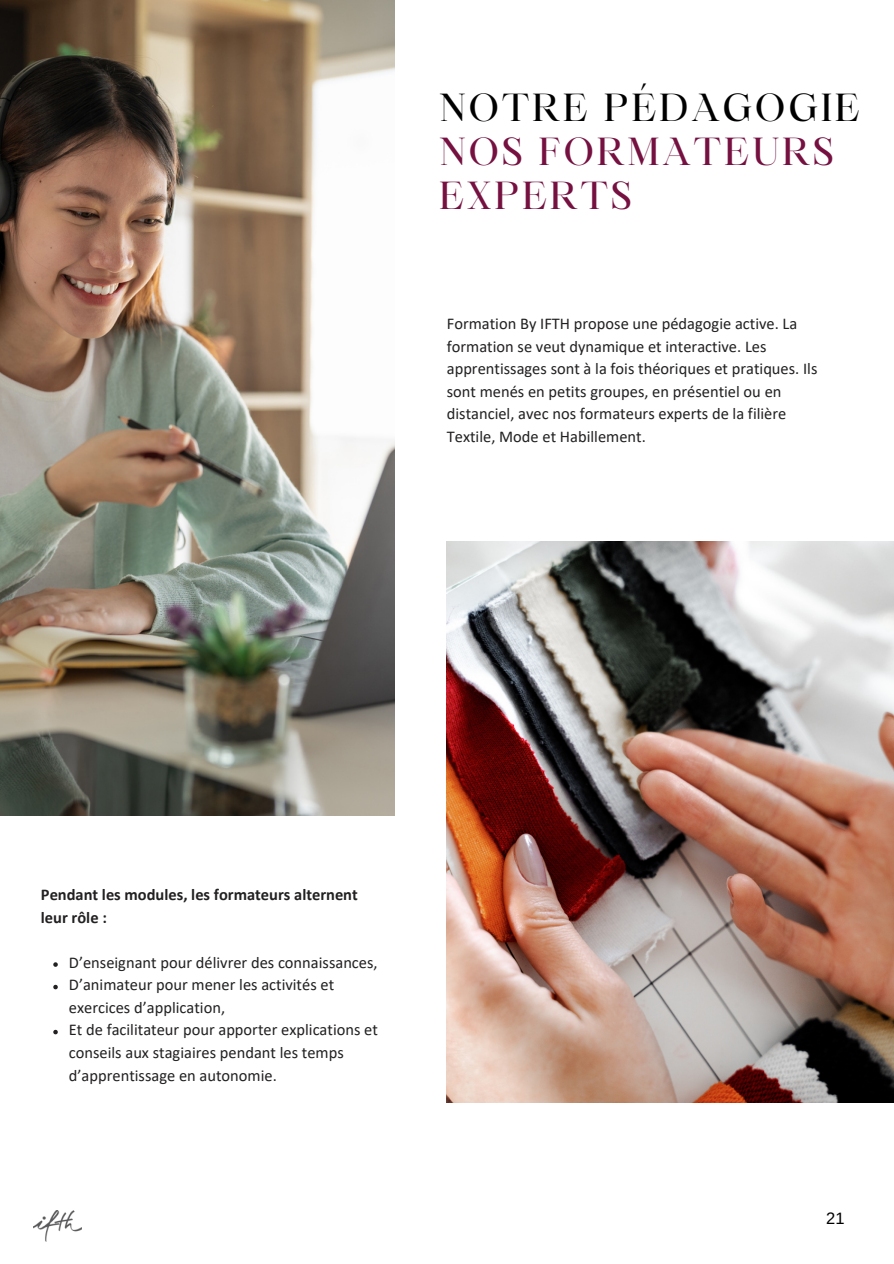
<style>
.page{position:relative;width:894px;height:1264px;background:#fff}
.page>*{position:absolute;margin:0;border:0;box-sizing:border-box;transform-origin:0 0}
.t1{font:37.5px/43.8px "Maharlika";letter-spacing:.07em;color:#751040}
.t2{font:37.5px "Maharlika";letter-spacing:.07em;color:#000}
.t3{font:16.5px/22.5px "Calibri";color:#222020}
.t4{font:700 16.5px/22.5px "Calibri";color:#222020}
.t5{font:16.5px "Arimo";color:#000}
</style>
<div class="page">
<img style="left:0;top:0;width:394px;height:816px">
<img style="left:446px;top:541px;width:447px;height:561px">
<svg style="left:53px;top:962px;width:5px;height:4px"></svg>
<svg style="left:53px;top:984px;width:5px;height:5px"></svg>
<svg style="left:53px;top:1029px;width:5px;height:5px"></svg>
<img style="left:34px;top:1210px;width:47px;height:31px">
<h1 class="t2" style="left:439px;top:93px;width:422px">NOTRE PÉDAGOGIE</h1>
<h1 class="t1" style="left:439px;top:133px;width:396px">NOS FORMATEURS<br>EXPERTS</h1>
<p class="t3" style="left:446px;top:314px;width:372px">Formation By IFTH propose une pédagogie active. La formation se veut dynamique et interactive. Les apprentissages sont à la fois théoriques et pratiques. Ils sont menés en petits groupes, en présentiel ou en distanciel, avec nos formateurs experts de la filière Textile, Mode et Habillement.</p>
<p class="t4" style="left:41px;top:885px;width:318px">Pendant les modules, les formateurs alternent leur rôle :</p>
<p class="t3" style="left:69px;top:952px;width:310px">D’enseignant pour délivrer des connaissances, D’animateur pour mener les activités et exercices d’application,<br>Et de facilitateur pour apporter explications et conseils aux stagiaires pendant les temps d’apprentissage en autonomie.</p>
<p class="t5" style="left:826px;top:1209px;width:20px">21</p>
</div>
